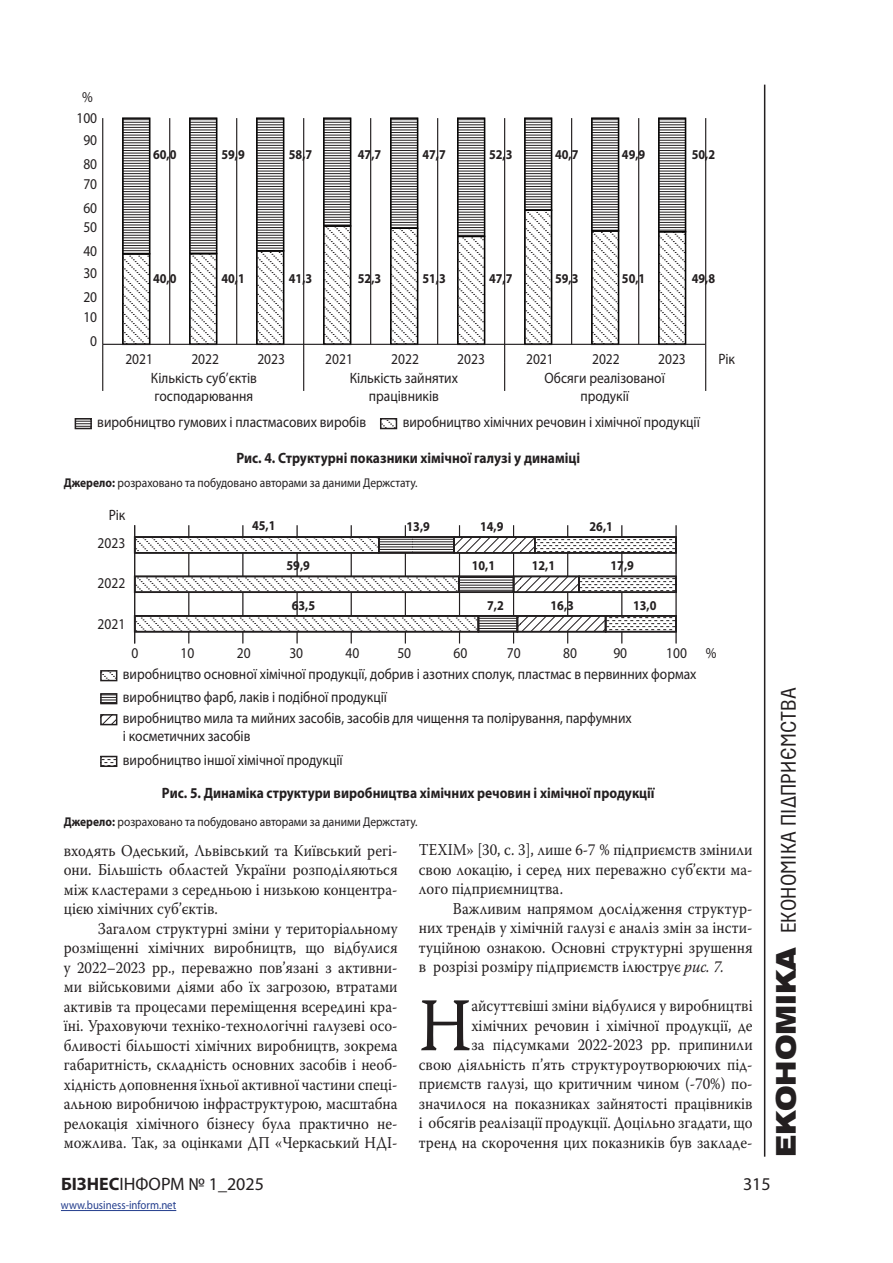
<style>
.page{position:relative;width:893px;height:1263px;background:#fff}
.page>*{position:absolute;margin:0;border:0;box-sizing:border-box;transform-origin:0 0}
.t1{font:75.75px "Warnock Pro";color:#231f20;scale:.9 1}
.t2{font:21px "Parangon 320 C";letter-spacing:.01em;color:#231f20}
.t3{font:18px "Myriad Pro";color:#231f20}
.t4{font:16.5px/19.5px "Warnock Pro";color:#231f20;text-align:justify;scale:.9 1}
.t5{font:15px/24px "Myriad Pro";color:#231f20;scale:.9 1}
.t6{font:700 15px "Myriad Pro";color:#231f20;scale:.9 1}
.t7{font:700 13.5px "Myriad Pro";color:#231f20;scale:.9 1}
.t8{font:12.75px "Myriad Pro";color:#231f20;scale:.9 1}
.t9{font:12px "Myriad Pro";color:#253f8e;scale:.9 1}
.s1{font-weight:700}
.s2{font-style:italic}
.s3{font-family:"Helios Ext";font-weight:900;font-size:27px}
</style>
<div class="page">
<hr style="left:764px;top:85px;width:1px;height:1072px;background:#231f20">
<hr style="left:61px;top:1210px;width:115px;height:1px;background:#253f8e">
<hr style="left:705px;top:118px;width:1px;height:226px;background:#231f20">
<svg style="left:122px;top:255px;width:565px;height:89px"></svg>
<svg style="left:122px;top:118px;width:565px;height:137px"></svg>
<hr style="left:102px;top:118px;width:1px;height:226px;background:#231f20">
<hr style="left:103px;top:344px;width:603px;height:1px;background:#231f20">
<svg style="left:705px;top:344px;width:1px;height:47px"></svg>
<svg style="left:504px;top:345px;width:1px;height:46px"></svg>
<svg style="left:303px;top:345px;width:1px;height:46px"></svg>
<svg style="left:102px;top:344px;width:1px;height:47px"></svg>
<svg style="left:78px;top:421px;width:11px;height:5px"></svg>
<div style="left:75px;top:418px;width:17px;height:11px;border:2px solid #231f20"></div>
<svg style="left:383px;top:421px;width:11px;height:5px"></svg>
<div style="left:380px;top:418px;width:17px;height:11px;border:2px solid #231f20"></div>
<hr style="left:675px;top:525px;width:2px;height:118px;background:#231f20">
<hr style="left:621px;top:525px;width:1px;height:118px;background:#231f20">
<hr style="left:567px;top:525px;width:1px;height:118px;background:#231f20">
<hr style="left:513px;top:525px;width:1px;height:118px;background:#231f20">
<hr style="left:459px;top:525px;width:1px;height:118px;background:#231f20">
<hr style="left:405px;top:525px;width:1px;height:118px;background:#231f20">
<hr style="left:351px;top:525px;width:1px;height:118px;background:#231f20">
<hr style="left:296px;top:525px;width:2px;height:118px;background:#231f20">
<hr style="left:242px;top:525px;width:1px;height:118px;background:#231f20">
<hr style="left:188px;top:525px;width:1px;height:118px;background:#231f20">
<hr style="left:134px;top:525px;width:1px;height:118px;background:#231f20">
<svg style="left:133px;top:535px;width:544px;height:98px"></svg>
<svg style="left:103px;top:673px;width:11px;height:5px"></svg>
<div style="left:100px;top:670px;width:17px;height:11px;border:2px solid #231f20"></div>
<svg style="left:103px;top:696px;width:11px;height:5px"></svg>
<div style="left:100px;top:693px;width:17px;height:11px;border:2px solid #231f20"></div>
<svg style="left:104px;top:717px;width:10px;height:5px"></svg>
<div style="left:100px;top:714px;width:17px;height:11px;border:2px solid #231f20"></div>
<svg style="left:103px;top:759px;width:11px;height:5px"></svg>
<div style="left:100px;top:756px;width:17px;height:11px;border:2px solid #231f20"></div>
<p class="t5" style="left:82px;top:85px;width:13px">%</p>
<p class="t5" style="left:83px;top:128px;width:17px">90<br>80</p>
<p class="t5" style="left:83px;top:172px;width:17px">70<br>60</p>
<p class="t5" style="left:83px;top:215px;width:17px">50<br>40</p>
<p class="t5" style="left:83px;top:261px;width:17px">30<br>20</p>
<p class="t5" style="left:83px;top:305px;width:17px;text-align:center">10<br>0</p>
<p class="t5" style="left:76px;top:106px;width:25px">100</p>
<p class="t7" style="left:153px;top:145px;width:27px">60,0</p>
<p class="t7" style="left:153px;top:269px;width:27px">40,0</p>
<p class="t7" style="left:221px;top:145px;width:27px">59,9</p>
<p class="t7" style="left:289px;top:145px;width:27px">58,7</p>
<p class="t7" style="left:221px;top:269px;width:27px">40,1</p>
<p class="t7" style="left:289px;top:269px;width:27px">41,3</p>
<p class="t7" style="left:358px;top:145px;width:27px">47,7</p>
<p class="t7" style="left:422px;top:145px;width:27px">47,7</p>
<p class="t7" style="left:489px;top:145px;width:27px">52,3</p>
<p class="t7" style="left:555px;top:145px;width:27px">40,7</p>
<p class="t7" style="left:622px;top:145px;width:27px">49,9</p>
<p class="t7" style="left:358px;top:269px;width:27px">52,3</p>
<p class="t7" style="left:422px;top:269px;width:27px">51,3</p>
<p class="t7" style="left:489px;top:269px;width:27px">47,7</p>
<p class="t7" style="left:555px;top:269px;width:27px">59,3</p>
<p class="t7" style="left:622px;top:269px;width:27px">50,1</p>
<p class="t7" style="left:692px;top:145px;width:27px">50,2</p>
<p class="t7" style="left:692px;top:269px;width:27px">49,8</p>
<p class="t5" style="left:526px;top:347px;width:32px">2021</p>
<p class="t5" style="left:658px;top:347px;width:32px">2023</p>
<p class="t5" style="left:718px;top:347px;width:20px">Рік</p>
<p class="t5" style="left:125px;top:347px;width:32px">2021</p>
<p class="t5" style="left:151px;top:349px;width:119px;line-height:19.5px;text-align:center">2022<br>Кількість суб’єктів</p>
<p class="t5" style="left:155px;top:384px;width:111px">господарювання</p>
<p class="t5" style="left:257px;top:347px;width:32px">2023</p>
<p class="t5" style="left:350px;top:349px;width:122px;line-height:19.5px;text-align:center">2022<br>Кількість зайнятих</p>
<p class="t5" style="left:369px;top:384px;width:79px">працівників</p>
<p class="t5" style="left:325px;top:347px;width:32px">2021</p>
<p class="t5" style="left:457px;top:347px;width:32px">2023</p>
<p class="t5" style="left:545px;top:349px;width:135px;line-height:19.5px;text-align:center">2022<br>Обсяги реалізованої</p>
<p class="t5" style="left:580px;top:384px;width:55px">продукії</p>
<p class="t5" style="left:403px;top:410px;width:332px">виробництво хімічних речовин і хімічної продукції</p>
<p class="t6" style="left:236px;top:449px;width:383px">Рис. 4. Структурні показники хімічної галузі у динаміці</p>
<p class="t8" style="left:64px;top:475px;width:395px"><span class="s1">Джерело:</span> розраховано та побудовано авторами за даними Держстату.</p>
<p class="t5" style="left:97px;top:410px;width:300px">виробництво гумових і пластмасових виробів</p>
<p class="t5" style="left:109px;top:503px;width:20px">Рік</p>
<p class="t5" style="left:98px;top:531px;width:32px">2023</p>
<p class="t5" style="left:98px;top:571px;width:32px">2022</p>
<p class="t5" style="left:98px;top:611px;width:32px">2021</p>
<p class="t7" style="left:252px;top:517px;width:27px">45,1</p>
<p class="t7" style="left:407px;top:518px;width:27px">13,9</p>
<p class="t7" style="left:480px;top:518px;width:27px">14,9</p>
<p class="t7" style="left:590px;top:518px;width:27px">26,1</p>
<p class="t7" style="left:287px;top:557px;width:27px">59,9</p>
<p class="t7" style="left:472px;top:557px;width:27px">10,1</p>
<p class="t7" style="left:532px;top:557px;width:27px">12,1</p>
<p class="t7" style="left:611px;top:557px;width:27px">17,9</p>
<p class="t7" style="left:292px;top:597px;width:27px">63,5</p>
<p class="t7" style="left:487px;top:597px;width:20px">7,2</p>
<p class="t7" style="left:551px;top:597px;width:27px">16,3</p>
<p class="t7" style="left:633px;top:597px;width:27px">13,0</p>
<p class="t5" style="left:132px;top:640px;width:9px">0</p>
<p class="t5" style="left:181px;top:640px;width:17px">10</p>
<p class="t5" style="left:237px;top:640px;width:17px">20</p>
<p class="t5" style="left:289px;top:640px;width:17px">30</p>
<p class="t5" style="left:346px;top:640px;width:17px">40</p>
<p class="t5" style="left:397px;top:640px;width:17px">50</p>
<p class="t5" style="left:454px;top:640px;width:17px">60</p>
<p class="t5" style="left:507px;top:640px;width:17px">70</p>
<p class="t5" style="left:563px;top:640px;width:17px">80</p>
<p class="t5" style="left:613px;top:640px;width:17px">90</p>
<p class="t5" style="left:666px;top:640px;width:25px">100</p>
<p class="t5" style="left:706px;top:640px;width:13px">%</p>
<p class="t5" style="left:123px;top:662px;width:639px">виробництво основної хімічної продукції, добрив і азотних сполук, пластмас в первинних формах</p>
<p class="t5" style="left:123px;top:686px;width:567px;line-height:21px">виробництво фарб, лаків і подібної продукції<br>виробництво мила та мийних засобів, засобів для чищення та полірування, парфумних</p>
<p class="t5" style="left:123px;top:724px;width:246px">і косметичних засобів<br>виробництво іншої хімічної продукції</p>
<p class="t6" style="left:162px;top:783px;width:549px">Рис. 5. Динаміка структури виробництва хімічних речовин і хімічної продукції</p>
<p class="t8" style="left:64px;top:814px;width:395px"><span class="s1">Джерело:</span> розраховано та побудовано авторами за даними Держстату.</p>
<p class="t4" style="left:419px;top:840px;width:372px">ТЕХІМ» [30, с. 3], лише 6-7 % підприємств змінили свою локацію, і серед них переважно суб’єкти ма&shy;лого підприємництва.</p>
<p class="t4" style="left:419px;top:898px;width:372px;text-indent:34px">Важливим напрямом дослідження структур&shy;них трендів у хімічній галузі є аналіз змін за інсти&shy;туційною ознакою. Основні структурні зрушення в розрізі розміру підприємств ілюструє <span class="s2">рис. 7.</span></p>
<h1 class="t1" style="left:419px;top:980px;width:60px">Н</h1>
<p class="t4" style="left:64px;top:840px;width:372px">входять Одеський, Львівський та Київський регі&shy;они. Більшість областей України розподіляються між кластерами з середньою і низькою концентра&shy;цією хімічних суб’єктів.</p>
<p class="t4" style="left:64px;top:918px;width:372px;text-indent:34px">Загалом структурні зміни у територіальному розміщенні хімічних виробництв, що відбулися у 2022–2023 рр., переважно пов’язані з активни&shy;ми військовими діями або їх загрозою, втратами активів та процесами переміщення всередині кра&shy;їні. Ураховуючи техніко-технологічні галузеві осо&shy;бливості більшості хімічних виробництв, зокрема габаритність, складність основних засобів і необ&shy;хідність доповнення їхньої активної частини спеці&shy;альною виробничою інфраструктурою, масштабна релокація хімічного бізнесу була практично не&shy;можлива. Так, за оцінками ДП «Черкаський НДІ-</p>
<p class="t4" style="left:419px;top:996px;width:372px;text-align:right">айсуттєвіші зміни відбулися у виробництві хімічних речовин і хімічної продукції, де<br>за підсумками 2022-2023 рр. припинили<br>свою діяльність п’ять структуроутворюючих під&shy;приємств галузі, що критичним чином (-70%) по&shy;значилося на показниках зайнятості працівників і обсягів реалізації продукції. Доцільно згадати, що тренд на скорочення цих показників був закладе-</p>
<p class="t2" style="left:778px;top:1157px;width:471px;rotate:-90deg"><span class="s3">ЕКОНОМІКА</span> економіка підприємства</p>
<p class="t3" style="left:61px;top:1173px;width:205px"><span class="s1">БІЗНЕС</span>ІНФОРМ № 1_2025</p>
<p class="t3" style="left:743px;top:1173px;width:29px">315</p>
<p class="t9" style="left:61px;top:1198px;width:130px">www.business-inform.net</p>
</div>
